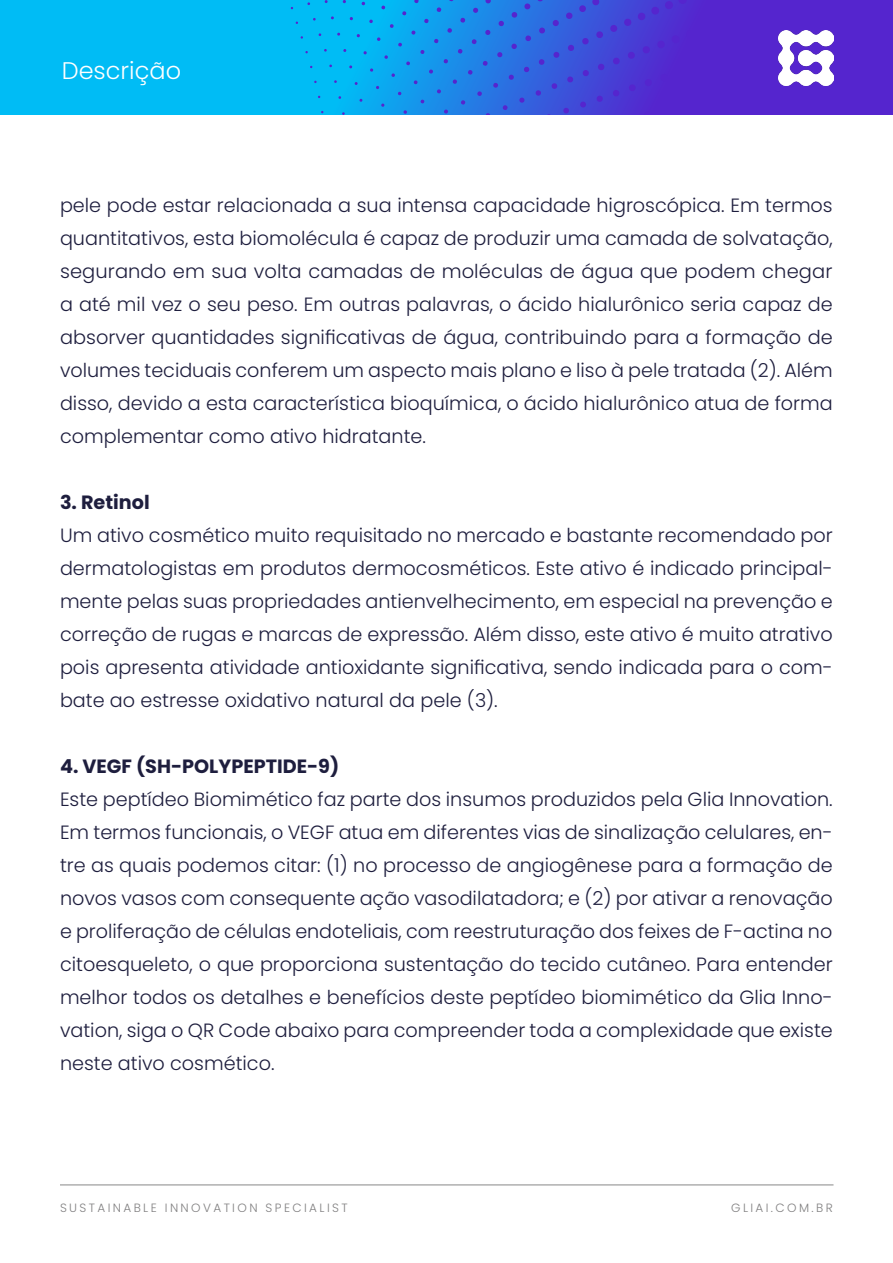
<style>
.page{position:relative;width:893px;height:1263px;background:#fff}
.page>*{position:absolute;margin:0;border:0;box-sizing:border-box;transform-origin:0 0}
.t1{font:300 24px "Poppins";color:#fff}
.t2{font:300 19.2px/33px "Poppins";color:#1e1e3e;text-align:justify}
.t3{font:700 19.2px "Poppins";color:#1e1e3e}
.t4{font:300 12px "Poppins";letter-spacing:.2em;color:#818081}
</style>
<div class="page">
<hr style="left:60px;top:1185px;width:773px;height:1px;background:#878787">
<svg style="left:0;top:0;width:893px;height:115px"></svg>
<svg style="left:250px;top:0;width:563px;height:115px"></svg>
<img style="left:778px;top:30px;width:55px;height:56px">
<p class="t1" style="left:62px;top:56px;width:121px">Descrição</p>
<p class="t2" style="left:60px;top:188px;width:774px">pele pode estar relacionada a sua intensa capacidade higroscópica. Em termos quantitativos, esta biomolécula é capaz de produzir uma camada de solvatação, segurando em sua volta camadas de moléculas de água que podem chegar a até mil vez o seu peso. Em outras palavras, o ácido hialurônico seria capaz de absorver quantidades significativas de água, contribuindo para a formação de volumes teciduais conferem um aspecto mais plano e liso à pele tratada (2). Além disso, devido a esta característica bioquímica, o ácido hialurônico atua de forma complementar como ativo hidratante.</p>
<p class="t3" style="left:60px;top:491px;width:91px">3. Retinol</p>
<p class="t2" style="left:60px;top:518px;width:774px">Um ativo cosmético muito requisitado no mercado e bastante recomendado por dermatologistas em produtos dermocosméticos. Este ativo é indicado principal&shy;mente pelas suas propriedades antienvelhecimento, em especial na prevenção e correção de rugas e marcas de expressão. Além disso, este ativo é muito atrativo pois apresenta atividade antioxidante significativa, sendo indicada para o com&shy;bate ao estresse oxidativo natural da pele (3).</p>
<p class="t3" style="left:60px;top:755px;width:281px">4. VEGF (SH-POLYPEPTIDE-9)</p>
<p class="t2" style="left:60px;top:782px;width:774px">Este peptídeo Biomimético faz parte dos insumos produzidos pela Glia Innovation.<br>Em termos funcionais, o VEGF atua em diferentes vias de sinalização celulares, en&shy;tre as quais podemos citar: (1) no processo de angiogênese para a formação de novos vasos com consequente ação vasodilatadora; e (2) por ativar a renovação e proliferação de células endoteliais, com reestruturação dos feixes de F-actina no citoesqueleto, o que proporciona sustentação do tecido cutâneo. Para entender melhor todos os detalhes e benefícios deste peptídeo biomimético da Glia Inno&shy;vation, siga o QR Code abaixo para compreender toda a complexidade que existe neste ativo cosmético.</p>
<p class="t4" style="left:60px;top:1201px;width:289px">SUSTAINABLE INNOVATION SPECIALIST</p>
<p class="t4" style="left:731px;top:1201px;width:103px">GLIAI.COM.BR</p>
</div>
